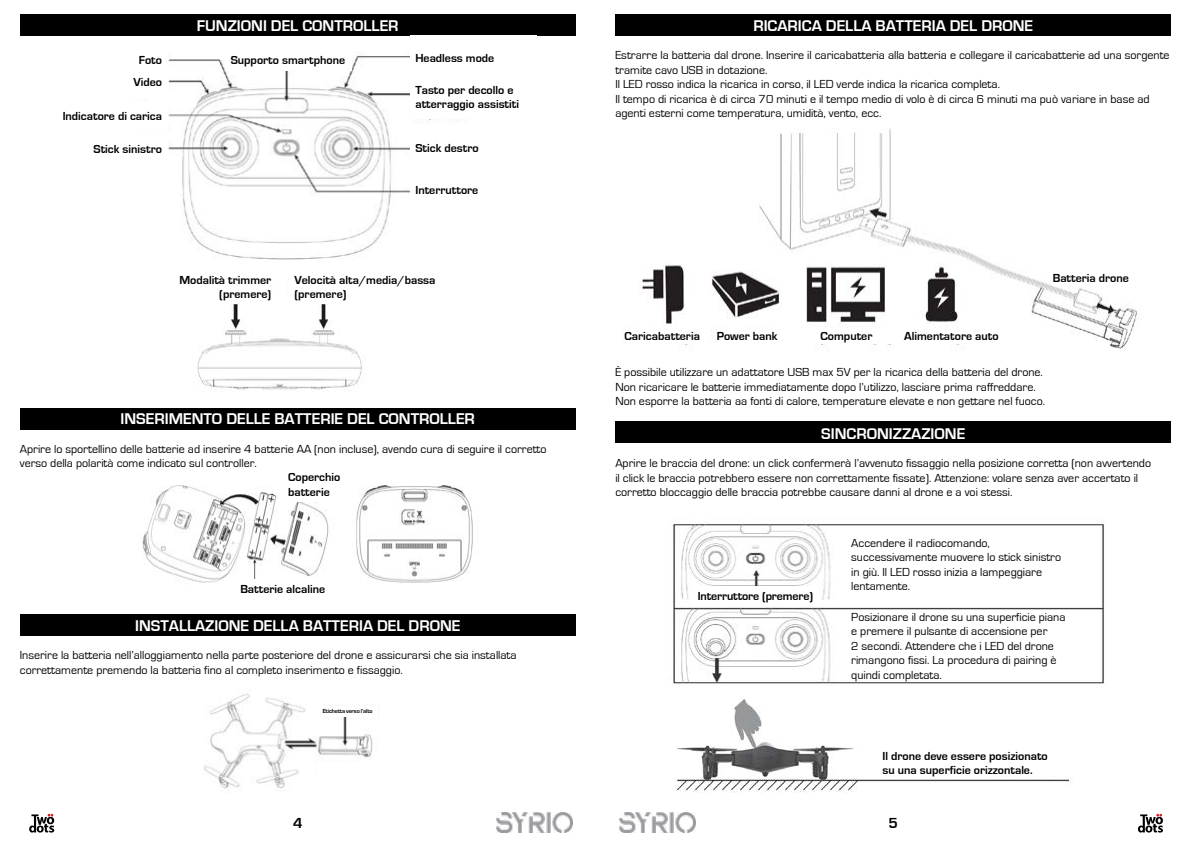
<style>
.page{position:relative;width:1191px;height:842px;background:#fff}
.page>*{position:absolute;margin:0;border:0;box-sizing:border-box;transform-origin:0 0}
.t1{font:700 16px "Eurostile";color:#fff}
.t2{font:700 15px "Eurostile";color:#000}
.t3{font:12px/14.4px "Eurostile";color:#000}
.t4{font:700 12px/14.4px "Eurostile";color:#000}
.t5{font:700 6px "Eurostile";letter-spacing:-.03em;color:#000}
</style>
<div class="page">
<svg style="left:29px;top:814px;width:25px;height:18px"></svg>
<svg style="left:1138px;top:814px;width:25px;height:18px"></svg>
<img style="left:496px;top:813px;width:76px;height:20px">
<img style="left:619px;top:813px;width:76px;height:20px">
<div style="left:20px;top:14px;width:555px;height:21px;background:#000"></div>
<div style="left:615px;top:14px;width:555px;height:21px;background:#000"></div>
<div style="left:615px;top:422px;width:555px;height:21px;background:#000"></div>
<div style="left:20px;top:408px;width:555px;height:21px;background:#000"></div>
<div style="left:20px;top:614px;width:555px;height:22px;background:#000"></div>
<img style="left:640px;top:128px;width:499px;height:223px">
<div style="left:1052px;top:270px;width:90px;height:15px;background:#fff"></div>
<div style="left:624px;top:329px;width:83px;height:15px;background:#fff"></div>
<div style="left:716px;top:329px;width:72px;height:15px;background:#fff"></div>
<div style="left:796px;top:329px;width:100px;height:15px;background:#fff"></div>
<div style="left:901px;top:329px;width:100px;height:15px;background:#fff"></div>
<img style="left:168px;top:53px;width:292px;height:207px">
<img style="left:197px;top:279px;width:165px;height:111px">
<img style="left:142px;top:485px;width:331px;height:115px">
<img style="left:204px;top:693px;width:169px;height:96px">
<img style="left:672px;top:521px;width:435px;height:164px">
<img style="left:675px;top:699px;width:397px;height:94px">
<div style="left:225px;top:49px;width:126px;height:21px;background:#fff"></div>
<div style="left:150px;top:270px;width:127px;height:34px;background:#fff"></div>
<div style="left:227px;top:579px;width:104px;height:20px;background:#fff"></div>
<div style="left:692px;top:586px;width:127px;height:20px;background:#fff"></div>
<div style="left:289px;top:270px;width:165px;height:34px;background:#fff"></div>
<div style="left:410px;top:131px;width:126px;height:35px;background:#fff"></div>
<div style="left:410px;top:173px;width:126px;height:35px;background:#fff"></div>
<div style="left:410px;top:74px;width:126px;height:45px;background:#fff"></div>
<div style="left:410px;top:35px;width:126px;height:45px;background:#fff"></div>
<div style="left:282px;top:467px;width:74px;height:35px;background:#fff"></div>
<div style="left:149px;top:585px;width:68px;height:20px;background:#fff"></div>
<div style="left:376px;top:585px;width:68px;height:20px;background:#fff"></div>
<div style="left:318px;top:706px;width:60px;height:10px;background:#fff"></div>
<div style="left:317px;top:762px;width:44px;height:15px;background:#fff"></div>
<div style="left:882px;top:752px;width:199px;height:24px;background:#fff"></div>
<div style="left:851px;top:539px;width:217px;height:54px;background:#fff"></div>
<div style="left:851px;top:613px;width:217px;height:66px;background:#fff"></div>
<p class="t4" style="left:139px;top:53px;width:25px">Foto</p>
<p class="t4" style="left:133px;top:75px;width:30px">Video</p>
<p class="t4" style="left:63px;top:109px;width:101px">Indicatore di carica</p>
<p class="t4" style="left:94px;top:142px;width:70px">Stick sinistro</p>
<h1 class="t1" style="left:197px;top:17px;width:203px">FUNZIONI DEL CONTROLLER</h1>
<p class="t4" style="left:231px;top:53px;width:116px">Supporto smartphone</p>
<p class="t4" style="left:415px;top:51px;width:80px">Headless mode</p>
<p class="t4" style="left:415px;top:83px;width:105px">Tasto per decollo e atterraggio assistiti</p>
<p class="t4" style="left:415px;top:141px;width:65px">Stick destro</p>
<p class="t4" style="left:415px;top:183px;width:64px">Interruttore</p>
<p class="t4" style="left:179px;top:273px;width:93px;text-align:right">Modalità trimmer (premere)</p>
<p class="t4" style="left:294px;top:273px;width:142px">Velocità alta/media/bassa (premere)</p>
<h1 class="t1" style="left:121px;top:410px;width:356px">INSERIMENTO DELLE BATTERIE DEL CONTROLLER</h1>
<p class="t3" style="left:20px;top:442px;width:528px">Aprire lo sportellino delle batterie ad inserire 4 batterie AA (non incluse), avendo cura di seguire il corretto verso della polarità come indicato sul controller.</p>
<p class="t4" style="left:288px;top:470px;width:54px">Coperchio batterie</p>
<p class="t4" style="left:240px;top:582px;width:86px">Batterie alcaline</p>
<h1 class="t1" style="left:135px;top:617px;width:327px">INSTALLAZIONE DELLA BATTERIA DEL DRONE</h1>
<p class="t3" style="left:20px;top:648px;width:498px">Inserire la batteria nell’alloggiamento nella parte posteriore del drone e assicurarsi che sia installata correttamente premendo la batteria fino al completo inserimento e fissaggio.</p>
<p class="t5" style="left:323px;top:708px;width:51px">Etichetta verso l’alto</p>
<h1 class="t1" style="left:753px;top:17px;width:281px">RICARICA DELLA BATTERIA DEL DRONE</h1>
<p class="t3" style="left:615px;top:48px;width:556px">Estrarre la batteria dal drone. Inserire il caricabatteria alla batteria e collegare il caricabatterie ad una sorgente tramite cavo USB in dotazione.<br>Il LED rosso indica la ricarica in corso, il LED verde indica la ricarica completa.<br>Il tempo di ricarica è di circa 70 minuti e il tempo medio di volo è di circa 6 minuti ma può variare in base ad agenti esterni come temperatura, umidità, vento, ecc.</p>
<p class="t4" style="left:624px;top:329px;width:77px">Caricabatteria</p>
<p class="t4" style="left:716px;top:329px;width:62px">Power bank</p>
<p class="t4" style="left:820px;top:329px;width:53px">Computer</p>
<p class="t4" style="left:904px;top:329px;width:96px">Alimentatore auto</p>
<p class="t4" style="left:1052px;top:271px;width:78px">Batteria drone</p>
<p class="t3" style="left:615px;top:365px;width:431px">È possibile utilizzare un adattatore USB max 5V per la ricarica della batteria del drone.<br>Non ricaricare le batterie immediatamente dopo l’utilizzo, lasciare prima raffreddare.<br>Non esporre la batteria aa fonti di calore, temperature elevate e non gettare nel fuoco.</p>
<h1 class="t1" style="left:821px;top:425px;width:146px">SINCRONIZZAZIONE</h1>
<p class="t3" style="left:615px;top:456px;width:537px">Aprire le braccia del drone: un click confermerà l’avvenuto fissaggio nella posizione corretta (non avvertendo il click le braccia potrebbero essere non correttamente fissate). Attenzione: volare senza aver accertato il corretto bloccaggio delle braccia potrebbe causare danni al drone e a voi stessi.</p>
<p class="t4" style="left:697px;top:589px;width:117px">Interruttore (premere)</p>
<p class="t3" style="left:851px;top:536px;width:211px">Accendere il radiocomando, successivamente muovere lo stick sinistro in giù. Il LED rosso inizia a lampeggiare lentamente.</p>
<p class="t3" style="left:851px;top:610px;width:216px">Posizionare il drone su una superficie piana e premere il pulsante di accensione per<br>2 secondi. Attendere che i LED del drone rimangono fissi. La procedura di pairing è quindi completata.</p>
<p class="t4" style="left:882px;top:749px;width:167px">Il drone deve essere posizionato su una superficie orizzontale.</p>
<p class="t2" style="left:293px;top:815px;width:11px">4</p>
<p class="t2" style="left:888px;top:815px;width:11px">5</p>
</div>
